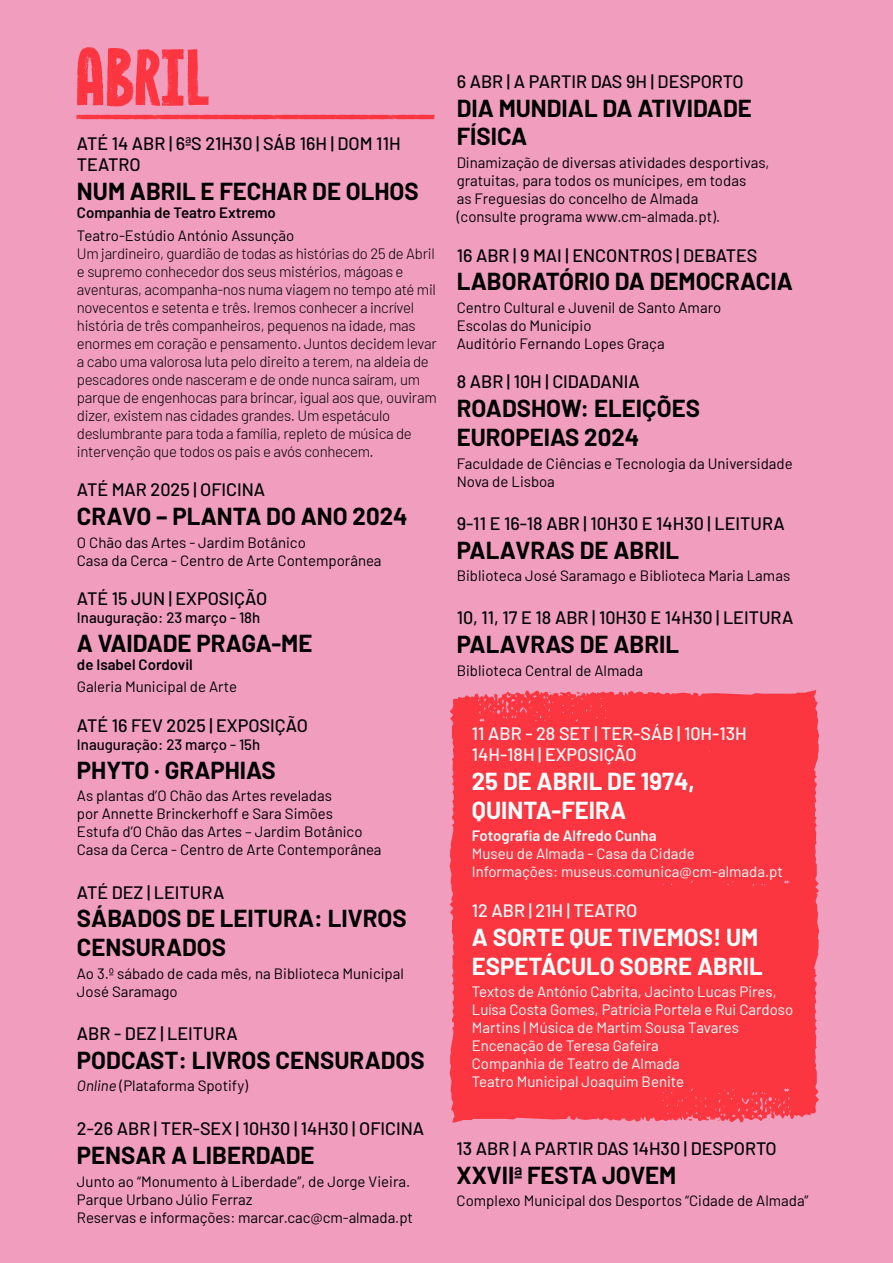
<style>
.page{position:relative;width:893px;height:1263px;background:#f19ebe}
.page>*{position:absolute;margin:0;border:0;box-sizing:border-box;transform-origin:0 0}
.t1{font:700 24px/28.8px "Barlow";color:#000}
.t2{font:700 24px/28.8px "Barlow";color:#fff}
.t3{font:500 18px/21.6px "Barlow";color:#000}
.t4{font:500 18px/21.6px "Barlow";color:#fff}
.t5{font:15px/18px "Barlow";color:#000}
.t6{font:300 15px/18px "Barlow";letter-spacing:-.02em;color:#000}
.t7{font:15px/18px "Barlow";color:#fff}
.t8{font:500 15px "Barlow";color:#000}
.t9{font:600 15px "Barlow";color:#000}
.t10{font:600 15px "Barlow";color:#fff}
.s1{font-style:italic}
</style>
<div class="page">
<svg style="left:77px;top:47px;width:132px;height:60px"></svg>
<svg style="left:76px;top:115px;width:359px;height:4px"></svg>
<div style="left:450px;top:690px;width:369px;height:433px;background:#fb3641"></div>
<p class="t3" style="left:77px;top:131px;width:325px">ATÉ 14 ABR | 6ªS 21H30 | SÁB 16H | DOM 11H<br>TEATRO</p>
<h1 class="t1" style="left:77px;top:175px;width:343px">NUM ABRIL E FECHAR DE OLHOS</h1>
<p class="t9" style="left:77px;top:202px;width:200px">Companhia de Teatro Extremo</p>
<p class="t5" style="left:77px;top:225px;width:219px">Teatro-Estúdio António Assunção</p>
<p class="t6" style="left:77px;top:243px;width:361px">Um jardineiro, guardião de todas as histórias do 25 de Abril e supremo conhecedor dos seus mistérios, mágoas e aventuras, acompanha-nos numa viagem no tempo até mil novecentos e setenta e três. Iremos conhecer a incrível história de três companheiros, pequenos na idade, mas enormes em coração e pensamento. Juntos decidem levar a cabo uma valorosa luta pelo direito a terem, na aldeia de pescadores onde nasceram e de onde nunca saíram, um parque de engenhocas para brincar, igual aos que, ouviram dizer, existem nas cidades grandes. Um espetáculo deslumbrante para toda a família, repleto de música de intervenção que todos os pais e avós conhecem.</p>
<p class="t3" style="left:77px;top:477px;width:190px">ATÉ MAR 2025 | OFICINA</p>
<h1 class="t1" style="left:77px;top:500px;width:332px">CRAVO – PLANTA DO ANO 2024</h1>
<p class="t5" style="left:77px;top:532px;width:306px">O Chão das Artes - Jardim Botânico<br>Casa da Cerca - Centro de Arte Contemporânea</p>
<p class="t3" style="left:77px;top:586px;width:192px">ATÉ 15 JUN | EXPOSIÇÃO</p>
<p class="t8" style="left:77px;top:607px;width:185px">Inauguração: 23 março - 18h</p>
<h1 class="t1" style="left:77px;top:627px;width:237px">A VAIDADE PRAGA-ME</h1>
<p class="t9" style="left:77px;top:653px;width:117px">de Isabel Cordovil</p>
<p class="t5" style="left:77px;top:677px;width:162px">Galeria Municipal de Arte</p>
<p class="t3" style="left:77px;top:713px;width:232px">ATÉ 16 FEV 2025 | EXPOSIÇÃO</p>
<p class="t8" style="left:77px;top:734px;width:185px">Inauguração: 23 março - 15h</p>
<h1 class="t1" style="left:77px;top:754px;width:200px">PHYTO · GRAPHIAS</h1>
<p class="t5" style="left:77px;top:786px;width:306px">As plantas d’O Chão das Artes reveladas<br>por Annette Brinckerhoff e Sara Simões<br>Estufa d’O Chão das Artes – Jardim Botânico Casa da Cerca - Centro de Arte Contemporânea</p>
<p class="t3" style="left:77px;top:880px;width:149px">ATÉ DEZ | LEITURA</p>
<h1 class="t1" style="left:77px;top:902px;width:331px">SÁBADOS DE LEITURA: LIVROS<br>CENSURADOS</h1>
<p class="t5" style="left:77px;top:963px;width:329px">Ao 3.º sábado de cada mês, na Biblioteca Municipal<br>José Saramago</p>
<p class="t3" style="left:77px;top:1021px;width:162px">ABR - DEZ | LEITURA</p>
<h1 class="t1" style="left:77px;top:1044px;width:349px">PODCAST: LIVROS CENSURADOS</h1>
<p class="t5" style="left:77px;top:1075px;width:173px"><span class="s1">Online</span> (Plataforma Spotify)</p>
<p class="t3" style="left:77px;top:1116px;width:349px">2-26 ABR | TER-SEX | 10H30 | 14H30 | OFICINA</p>
<h1 class="t1" style="left:77px;top:1139px;width:239px">PENSAR A LIBERDADE</h1>
<p class="t5" style="left:77px;top:1171px;width:338px">Junto ao “Monumento à Liberdade”, de Jorge Vieira.<br>Parque Urbano Júlio Ferraz<br>Reservas e informações: marcar.cac@cm-almada.pt</p>
<p class="t3" style="left:457px;top:69px;width:289px">6 ABR | A PARTIR DAS 9H | DESPORTO</p>
<h1 class="t1" style="left:457px;top:92px;width:297px">DIA MUNDIAL DA ATIVIDADE<br>FÍSICA</h1>
<p class="t5" style="left:457px;top:152px;width:314px">Dinamização de diversas atividades desportivas, gratuitas, para todos os munícipes, em todas<br>as Freguesias do concelho de Almada<br>(consulte programa www.cm-almada.pt).</p>
<p class="t3" style="left:457px;top:243px;width:302px">16 ABR | 9 MAI | ENCONTROS | DEBATES</p>
<h1 class="t1" style="left:457px;top:265px;width:338px">LABORATÓRIO DA DEMOCRACIA</h1>
<p class="t5" style="left:457px;top:297px;width:266px">Centro Cultural e Juvenil de Santo Amaro<br>Escolas do Município<br>Auditório Fernando Lopes Graça</p>
<p class="t3" style="left:457px;top:370px;width:185px">8 ABR | 10H | CIDADANIA</p>
<h1 class="t1" style="left:457px;top:392px;width:245px">ROADSHOW: ELEIÇÕES<br>EUROPEIAS 2024</h1>
<p class="t5" style="left:457px;top:453px;width:338px">Faculdade de Ciências e Tecnologia da Universidade<br>Nova de Lisboa</p>
<p class="t3" style="left:457px;top:511px;width:330px">9-11 E 16-18 ABR | 10H30 E 14H30 | LEITURA</p>
<h1 class="t1" style="left:457px;top:534px;width:224px">PALAVRAS DE ABRIL</h1>
<p class="t5" style="left:457px;top:565px;width:335px">Biblioteca José Saramago e Biblioteca Maria Lamas</p>
<p class="t3" style="left:457px;top:606px;width:338px">10, 11, 17 E 18 ABR | 10H30 E 14H30 | LEITURA</p>
<h1 class="t1" style="left:457px;top:628px;width:224px">PALAVRAS DE ABRIL</h1>
<p class="t5" style="left:457px;top:660px;width:188px">Biblioteca Central de Almada</p>
<p class="t4" style="left:472px;top:721px;width:276px">11 ABR - 28 SET | TER-SÁB | 10H-13H<br>14H-18H | EXPOSIÇÃO</p>
<h1 class="t2" style="left:472px;top:765px;width:225px">25 DE ABRIL DE 1974,<br>QUINTA-FEIRA</h1>
<p class="t10" style="left:472px;top:825px;width:186px">Fotografia de Alfredo Cunha</p>
<p class="t7" style="left:472px;top:844px;width:313px">Museu de Almada - Casa da Cidade<br>Informações: museus.comunica@cm-almada.pt</p>
<p class="t4" style="left:472px;top:898px;width:167px">12 ABR | 21H | TEATRO</p>
<h1 class="t2" style="left:472px;top:921px;width:293px">A SORTE QUE TIVEMOS! UM<br>ESPETÁCULO SOBRE ABRIL</h1>
<p class="t7" style="left:472px;top:981px;width:323px">Textos de António Cabrita, Jacinto Lucas Pires, Luísa Costa Gomes, Patrícia Portela e Rui Cardoso Martins | Música de Martim Sousa Tavares Encenação de Teresa Gafeira<br>Companhia de Teatro de Almada<br>Teatro Municipal Joaquim Benite</p>
<p class="t3" style="left:457px;top:1136px;width:322px">13 ABR | A PARTIR DAS 14H30 | DESPORTO</p>
<h1 class="t1" style="left:457px;top:1158px;width:221px">XXVIIª FESTA JOVEM</h1>
<p class="t5" style="left:457px;top:1190px;width:353px">Complexo Municipal dos Desportos “Cidade de Almada”</p>
</div>
